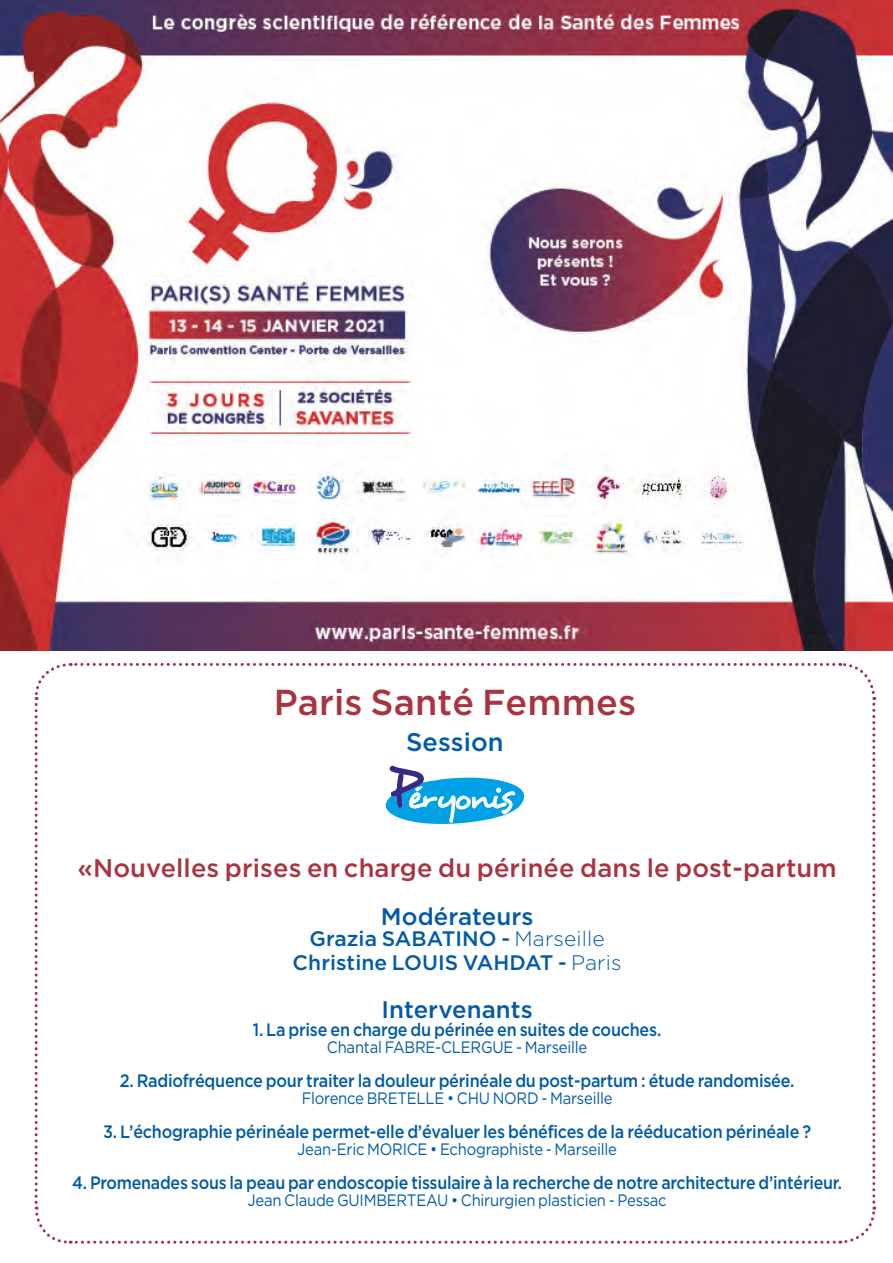
<style>
.page{position:relative;width:893px;height:1263px;background:#fff}
.page>*{position:absolute;margin:0;border:0;box-sizing:border-box;transform-origin:0 0}
.t1{font:500 36px "Gotham";letter-spacing:.005em;color:#a9333f}
.t2{font:500 25.5px "Gotham";letter-spacing:.005em;color:#a9333f}
.t3{font:500 25.5px "Gotham";letter-spacing:.005em;color:#005aa7}
.t4{font:500 24px "Gotham";letter-spacing:.005em;color:#005aa7}
.t5{font:500 21px "Gotham";letter-spacing:.005em;color:#005aa7}
.t6{font:500 18px "Gotham";letter-spacing:-.015em;color:#005aa7;scale:.9 1}
.t7{font:500 18px "Gotham";letter-spacing:-.015em;color:#005aa7;scale:.89 1}
.t8{font:16.5px "Gotham";letter-spacing:-.015em;color:#005aa7;scale:.9 1}
.s1{font-weight:300}
</style>
<div class="page">
<img style="left:0;top:0;width:893px;height:651px">
<svg style="left:34px;top:663px;width:843px;height:581px"></svg>
<p class="t1" style="left:274px;top:682px;width:364px">Paris Santé Femmes</p>
<p class="t3" style="left:406px;top:727px;width:99px">Session</p>
<p class="t2" style="left:77px;top:853px;width:761px">«Nouvelles prises en charge du périnée dans le post-partum</p>
<p class="t4" style="left:381px;top:903px;width:154px">Modérateurs</p>
<p class="t5" style="left:310px;top:927px;width:297px">Grazia SABATINO - <span class="s1">Marseille</span></p>
<p class="t5" style="left:293px;top:951px;width:330px">Christine LOUIS VAHDAT - <span class="s1">Paris</span></p>
<p class="t4" style="left:381px;top:996px;width:153px">Intervenants</p>
<p class="t6" style="left:253px;top:1019px;width:455px">1. La prise en charge du périnée en suites de couches.</p>
<p class="t8" style="left:327px;top:1038px;width:291px">Chantal FABRE-CLERGUE - Marseille</p>
<p class="t6" style="left:120px;top:1070px;width:751px">2. Radiofréquence pour traiter la douleur périnéale du post-partum : étude randomisée.</p>
<p class="t8" style="left:302px;top:1089px;width:347px">Florence BRETELLE • CHU NORD - Marseille</p>
<p class="t6" style="left:103px;top:1121px;width:788px">3. L’échographie périnéale permet-elle d’évaluer les bénéfices de la rééducation périnéale ?</p>
<p class="t8" style="left:297px;top:1140px;width:357px">Jean-Eric MORICE • Echographiste - Marseille</p>
<p class="t7" style="left:72px;top:1172px;width:866px">4. Promenades sous la peau par endoscopie tissulaire à la recherche de notre architecture d’intérieur.</p>
<p class="t8" style="left:248px;top:1191px;width:467px">Jean Claude GUIMBERTEAU • Chirurgien plasticien - Pessac</p>
</div>
